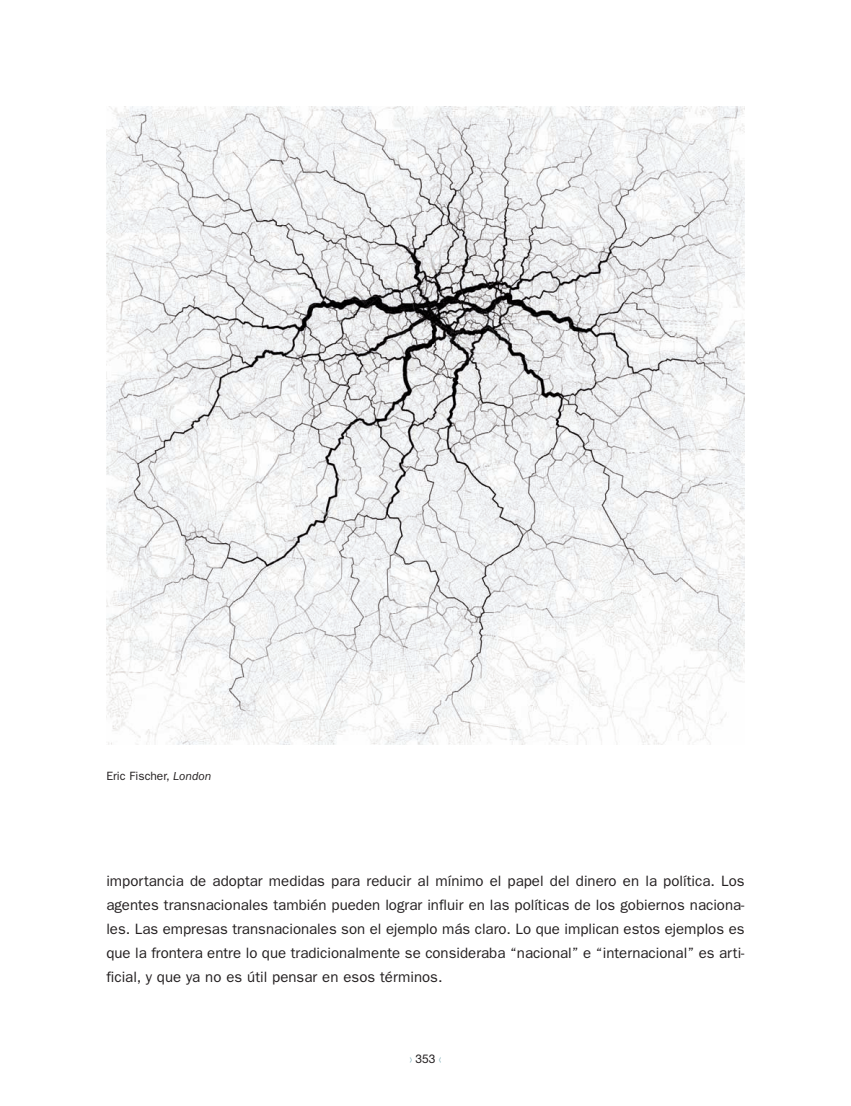
<style>
.page{position:relative;width:851px;height:1106px;background:#fff}
.page>*{position:absolute;margin:0;border:0;box-sizing:border-box;transform-origin:0 0}
.t1{font:15px/24px "Franklin Gothic";color:#231f20;text-align:justify}
.t2{font:12px "Franklin Gothic";color:#231f20}
.t3{font:12px "Helvetica Neue";color:#231f20}
.s1{font-style:italic}
.s2{font-weight:500;color:#7dabb6}
</style>
<div class="page">
<img style="left:106px;top:106px;width:638px;height:638px">
<p class="t2" style="left:106px;top:772px;width:106px">Eric Fischer, <span class="s1">London</span></p>
<p class="t1" style="left:106px;top:869px;width:639px">importancia de adoptar medidas para reducir al mínimo el papel del dinero en la política. Los agentes transnacionales también pueden lograr influir en las políticas de los gobiernos naciona&shy;les. Las empresas transnacionales son el ejemplo más claro. Lo que implican estos ejemplos es que la frontera entre lo que tradicionalmente se consideraba “nacional” e “internacional” es arti&shy;ficial, y que ya no es útil pensar en esos términos.</p>
<p class="t3" style="left:410px;top:1054px;width:32px"><span class="s2">&gt;</span> 353 <span class="s2">&lt;</span></p>
</div>
